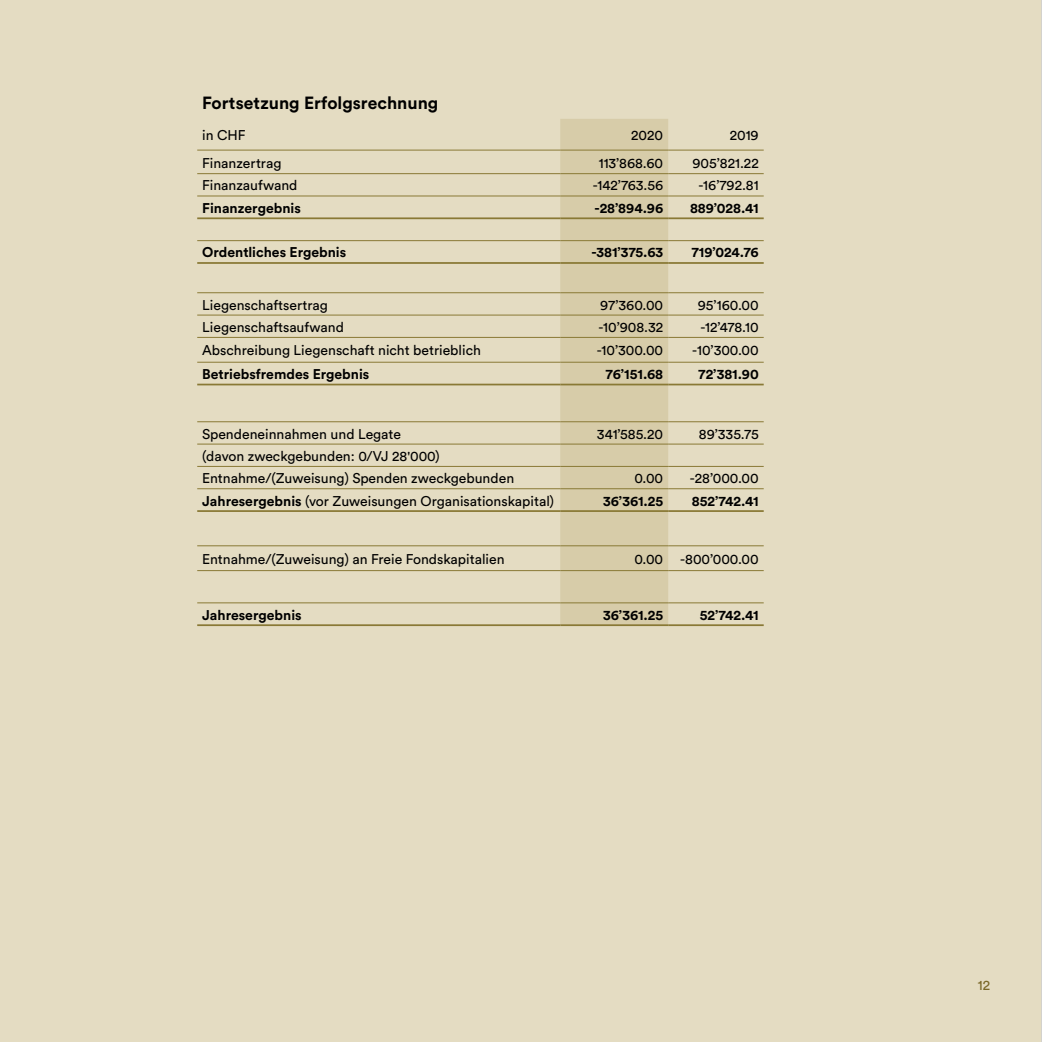
<style>
.page{position:relative;width:1042px;height:1042px;background:#e4dcc2}
.page>*{position:absolute;margin:0;border:0;box-sizing:border-box;transform-origin:0 0}
.t1{font:700 17.5px "Circular Pro";color:#000}
.t2{font:14px/22.4px "Circular Pro";color:#000}
.t3{font:700 14px "Circular Pro";color:#000}
.t4{font:14px "Circular Pro";color:#897935}
.s1{font-weight:700}
</style>
<div class="page">
<div style="left:560px;top:119px;width:108px;height:505px;background:#d7cca9"></div>
<hr style="left:197px;top:292px;width:363px;height:1px;background:#897935">
<hr style="left:560px;top:292px;width:108px;height:1px;background:#897935">
<hr style="left:668px;top:292px;width:96px;height:1px;background:#897935">
<hr style="left:197px;top:421px;width:363px;height:1px;background:#897935">
<hr style="left:560px;top:421px;width:108px;height:1px;background:#897935">
<hr style="left:668px;top:421px;width:96px;height:1px;background:#897935">
<hr style="left:197px;top:444px;width:363px;height:1px;background:#897935">
<hr style="left:560px;top:444px;width:108px;height:1px;background:#897935">
<hr style="left:668px;top:444px;width:96px;height:1px;background:#897935">
<hr style="left:197px;top:466px;width:363px;height:1px;background:#897935">
<hr style="left:560px;top:466px;width:108px;height:1px;background:#897935">
<hr style="left:668px;top:466px;width:96px;height:1px;background:#897935">
<hr style="left:197px;top:545px;width:363px;height:1px;background:#897935">
<hr style="left:560px;top:545px;width:108px;height:1px;background:#897935">
<hr style="left:668px;top:545px;width:96px;height:1px;background:#897935">
<hr style="left:197px;top:173px;width:363px;height:1px;background:#897935">
<hr style="left:560px;top:173px;width:108px;height:1px;background:#897935">
<hr style="left:668px;top:173px;width:96px;height:1px;background:#897935">
<hr style="left:197px;top:150px;width:363px;height:1px;background:#897935">
<hr style="left:560px;top:150px;width:108px;height:1px;background:#897935">
<hr style="left:668px;top:150px;width:96px;height:1px;background:#897935">
<hr style="left:197px;top:570px;width:363px;height:1px;background:#897935">
<hr style="left:560px;top:570px;width:108px;height:1px;background:#897935">
<hr style="left:668px;top:570px;width:96px;height:1px;background:#897935">
<hr style="left:197px;top:488px;width:363px;height:1px;background:#897935">
<hr style="left:560px;top:488px;width:108px;height:1px;background:#897935">
<hr style="left:668px;top:488px;width:96px;height:1px;background:#897935">
<hr style="left:197px;top:510px;width:363px;height:2px;background:#897935">
<hr style="left:560px;top:510px;width:108px;height:2px;background:#897935">
<hr style="left:668px;top:510px;width:96px;height:2px;background:#897935">
<hr style="left:197px;top:315px;width:363px;height:1px;background:#897935">
<hr style="left:560px;top:315px;width:108px;height:1px;background:#897935">
<hr style="left:668px;top:315px;width:96px;height:1px;background:#897935">
<hr style="left:197px;top:602px;width:363px;height:1px;background:#897935">
<hr style="left:560px;top:602px;width:108px;height:1px;background:#897935">
<hr style="left:668px;top:602px;width:96px;height:1px;background:#897935">
<hr style="left:197px;top:624px;width:363px;height:2px;background:#897935">
<hr style="left:560px;top:624px;width:108px;height:2px;background:#897935">
<hr style="left:668px;top:624px;width:96px;height:2px;background:#897935">
<hr style="left:197px;top:384px;width:363px;height:1px;background:#897935">
<hr style="left:560px;top:384px;width:108px;height:1px;background:#897935">
<hr style="left:668px;top:384px;width:96px;height:1px;background:#897935">
<hr style="left:197px;top:337px;width:363px;height:1px;background:#897935">
<hr style="left:560px;top:337px;width:108px;height:1px;background:#897935">
<hr style="left:668px;top:337px;width:96px;height:1px;background:#897935">
<hr style="left:197px;top:362px;width:363px;height:1px;background:#897935">
<hr style="left:560px;top:362px;width:108px;height:1px;background:#897935">
<hr style="left:668px;top:362px;width:96px;height:1px;background:#897935">
<hr style="left:197px;top:240px;width:363px;height:1px;background:#897935">
<hr style="left:560px;top:240px;width:108px;height:1px;background:#897935">
<hr style="left:668px;top:240px;width:96px;height:1px;background:#897935">
<hr style="left:197px;top:262px;width:363px;height:2px;background:#897935">
<hr style="left:560px;top:262px;width:108px;height:2px;background:#897935">
<hr style="left:668px;top:262px;width:96px;height:2px;background:#897935">
<hr style="left:197px;top:196px;width:363px;height:1px;background:#897935">
<hr style="left:560px;top:196px;width:108px;height:1px;background:#897935">
<hr style="left:668px;top:196px;width:96px;height:1px;background:#897935">
<hr style="left:197px;top:217px;width:363px;height:2px;background:#897935">
<hr style="left:560px;top:217px;width:108px;height:2px;background:#897935">
<hr style="left:668px;top:217px;width:96px;height:2px;background:#897935">
<hr style="left:1041px;top:0;width:1px;height:1042px;background:#d1d1cf">
<p class="t1" style="left:202px;top:90px;width:238px">Fortsetzung Erfolgsrechnung</p>
<p class="t2" style="left:202px;top:123px;width:45px">in CHF</p>
<p class="t2" style="left:631px;top:123px;width:34px">2020</p>
<p class="t2" style="left:730px;top:123px;width:31px">2019</p>
<p class="t2" style="left:202px;top:151px;width:81px">Finanzertrag</p>
<p class="t2" style="left:599px;top:151px;width:66px">113’868.60</p>
<p class="t2" style="left:692px;top:151px;width:68px">905’821.22</p>
<p class="t2" style="left:202px;top:174px;width:97px">Finanzaufwand</p>
<p class="t2" style="left:593px;top:174px;width:72px">-142’763.56</p>
<p class="t2" style="left:698px;top:174px;width:62px">-16’792.81</p>
<p class="t3" style="left:202px;top:198px;width:100px">Finanzergebnis</p>
<p class="t3" style="left:594px;top:198px;width:70px">-28’894.96</p>
<p class="t3" style="left:690px;top:198px;width:70px">889’028.41</p>
<p class="t3" style="left:202px;top:243px;width:146px">Ordentliches Ergebnis</p>
<p class="t3" style="left:591px;top:243px;width:73px">-381’375.63</p>
<p class="t3" style="left:692px;top:243px;width:69px">719’024.76</p>
<p class="t2" style="left:202px;top:293px;width:127px">Liegenschaftsertrag</p>
<p class="t2" style="left:600px;top:293px;width:64px">97’360.00</p>
<p class="t2" style="left:698px;top:293px;width:62px">95’160.00</p>
<p class="t2" style="left:202px;top:315px;width:143px">Liegenschaftsaufwand</p>
<p class="t2" style="left:598px;top:315px;width:66px">-10’908.32</p>
<p class="t2" style="left:700px;top:315px;width:60px">-12’478.10</p>
<p class="t2" style="left:202px;top:339px;width:280px">Abschreibung Liegenschaft nicht betrieblich</p>
<p class="t2" style="left:597px;top:339px;width:68px">-10’300.00</p>
<p class="t2" style="left:692px;top:339px;width:68px">-10’300.00</p>
<p class="t3" style="left:202px;top:364px;width:169px">Betriebsfremdes Ergebnis</p>
<p class="t3" style="left:606px;top:364px;width:59px">76’151.68</p>
<p class="t3" style="left:698px;top:364px;width:62px">72’381.90</p>
<p class="t2" style="left:202px;top:422px;width:200px">Spendeneinnahmen und Legate</p>
<p class="t2" style="left:597px;top:422px;width:68px">341’585.20</p>
<p class="t2" style="left:699px;top:422px;width:61px">89’335.75</p>
<p class="t2" style="left:202px;top:444px;width:313px">(davon zweckgebunden: 0/VJ 28'000)<br>Entnahme/(Zuweisung) Spenden zweckgebunden</p>
<p class="t2" style="left:634px;top:466px;width:30px">0.00</p>
<p class="t2" style="left:690px;top:466px;width:70px">-28’000.00</p>
<p class="t2" style="left:202px;top:489px;width:353px"><span class="s1">Jahresergebnis</span> (vor Zuweisungen Organisationskapital)</p>
<p class="t3" style="left:603px;top:491px;width:62px">36’361.25</p>
<p class="t3" style="left:692px;top:491px;width:68px">852’742.41</p>
<p class="t2" style="left:202px;top:547px;width:304px">Entnahme/(Zuweisung) an Freie Fondskapitalien</p>
<p class="t2" style="left:634px;top:547px;width:126px">0.00 -800’000.00</p>
<p class="t3" style="left:202px;top:605px;width:101px">Jahresergebnis</p>
<p class="t3" style="left:603px;top:605px;width:62px">36’361.25</p>
<p class="t3" style="left:700px;top:605px;width:61px">52’742.41</p>
<p class="t4" style="left:978px;top:976px;width:14px">12</p>
</div>
